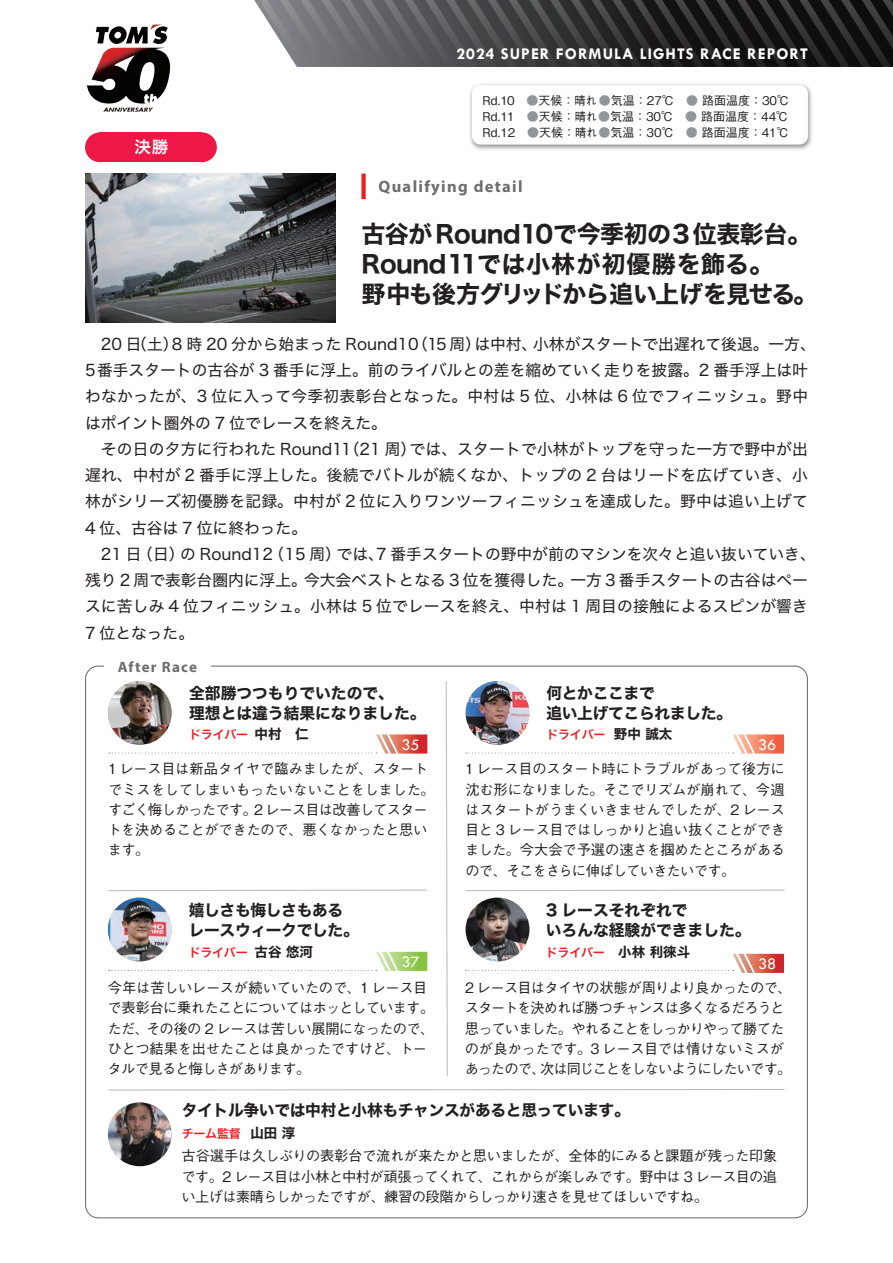
<style>
.page{position:relative;width:893px;height:1263px;background:#fff}
.page>*{position:absolute;margin:0;border:0;box-sizing:border-box;transform-origin:0 0}
.t1{font:24px/30px "Hiragino Sans W7";letter-spacing:-.02em;color:#231f20}
.t2{font:700 16.5px "Tw Cen";letter-spacing:.06em;color:#fff}
.t3{font:700 16.5px "Myriad Pro";letter-spacing:.08em;color:#6c6d70}
.t4{font:16.5px "Tw Cen";letter-spacing:-.02em;color:#fff}
.t5{font:16.5px "Hiragino Sans W6";color:#fff}
.t6{font:15.75px/26.2px "Hiragino Sans W4";color:#231f20}
.t7{font:15.75px "Hiragino Sans W4";letter-spacing:.02em;color:#231f20}
.t8{font:15.75px/19.5px "Hiragino Sans W7";letter-spacing:-.02em;color:#231f20}
.t9{font:15.75px/19.5px "Hiragino Sans W7";color:#231f20}
.t10{font:700 15px "Myriad Pro";letter-spacing:.08em;color:#6c6d70}
.t11{font:500 14.25px/20.2px "Gothic BBB Pro";letter-spacing:-.04em;color:#231f20;text-align:justify}
.t12{font:500 14.25px "Gothic BBB Pro";letter-spacing:-.07em;color:#231f20}
.t13{font:500 14.25px "Gothic BBB Pro";letter-spacing:-.015em;color:#231f20}
.t14{font:500 14.25px "Gothic BBB Pro";color:#231f20}
.t15{font:500 14.25px "Gothic BBB Pro";letter-spacing:-.02em;color:#231f20}
.t16{font:13.5px "Hiragino Sans W7";color:#231f20}
.t17{font:500 12px/15.8px "Gothic BBB Pro";color:#231f20;text-align:justify}
.t18{font:12px "Hiragino Sans W6";letter-spacing:-.02em;color:#ee1d23}
.s1{color:#939598}
</style>
<div class="page">
<img style="left:262px;top:0;width:631px;height:67px">
<img style="left:86px;top:24px;width:85px;height:88px">
<div style="left:361px;top:174px;width:5px;height:25px;background:#ee1d23"></div>
<img style="left:85px;top:174px;width:251px;height:148px">
<div style="left:100px;top:132px;width:102px;height:30px;background:#ed1845"></div>
<div style="left:85px;top:132px;width:30px;height:30px;background:#ed1845;border-radius:50%"></div>
<div style="left:187px;top:132px;width:30px;height:30px;background:#ed1845;border-radius:50%"></div>
<div style="left:469px;top:82px;width:345px;height:69px;background:#231f20;opacity:.5"></div>
<div style="left:472px;top:85px;width:336px;height:60px;background:#fff;border-radius:9px"></div>
<svg style="left:445px;top:681px;width:3px;height:395px"></svg>
<svg style="left:465px;top:889px;width:320px;height:3px"></svg>
<svg style="left:108px;top:889px;width:320px;height:3px"></svg>
<svg style="left:108px;top:1089px;width:677px;height:2px"></svg>
<img style="left:108px;top:1102px;width:64px;height:64px;border-radius:32px">
<svg style="left:109px;top:734px;width:318px;height:20px"></svg>
<svg style="left:108px;top:952px;width:319px;height:19px"></svg>
<svg style="left:466px;top:954px;width:318px;height:19px"></svg>
<svg style="left:466px;top:734px;width:318px;height:20px"></svg>
<img style="left:108px;top:681px;width:64px;height:64px;border-radius:32px">
<img style="left:466px;top:681px;width:63px;height:64px;border-radius:32px">
<img style="left:108px;top:897px;width:64px;height:64px;border-radius:32px">
<img style="left:466px;top:897px;width:63px;height:64px;border-radius:32px">
<p class="t5" style="left:135px;top:132px;width:35px">決勝</p>
<p class="t2" style="left:457px;top:44px;width:353px">2024 SUPER FORMULA LIGHTS RACE REPORT</p>
<p class="t17" style="left:483px;top:91px;width:308px">Rd.10　<span class="s1">●</span>天候：晴れ <span class="s1">●</span>気温：27℃　<span class="s1">●</span> 路面温度：30°C Rd.11　<span class="s1">●</span>天候：晴れ<span class="s1">●</span>気温：30℃　<span class="s1">●</span> 路面温度：44°C Rd.12　<span class="s1">●</span>天候：晴れ<span class="s1">●</span>気温：30℃　<span class="s1">●</span> 路面温度：41°C</p>
<p class="t3" style="left:378px;top:176px;width:146px">Qualifying detail</p>
<h1 class="t1" style="left:361px;top:220px;width:457px">古谷がRound10で今季初の3位表彰台。<br>Round11では小林が初優勝を飾る。<br>野中も後方グリッドから追い上げを見せる。</h1>
<p class="t6" style="left:533px;top:330px;width:284px">小林がスタートで出遅れて後退。一方、</p>
<p class="t6" style="left:85px;top:330px;width:335px">　20 （日土 8）時 20 分から始まった Round10</p>
<p class="t6" style="left:85px;top:356px;width:724px">5番手スタートの古谷が 3 番手に浮上。前のライバルとの差を縮めていく走りを披露。2 番手浮上は叶</p>
<p class="t7" style="left:85px;top:382px;width:724px">わなかったが、3 位に入って今季初表彰台となった。中村は 5 位、小林は 6 位でフィニッシュ。野中</p>
<p class="t6" style="left:85px;top:408px;width:303px">はポイント圏外の 7 位でレースを終えた。</p>
<p class="t6" style="left:410px;top:435px;width:400px">では、スタートで小林がトップを守った一方で野中が出</p>
<p class="t6" style="left:412px;top:330px;width:70px">（15 周）</p>
<p class="t6" style="left:474px;top:330px;width:64px">は中村、</p>
<p class="t6" style="left:344px;top:435px;width:74px">（21 周）</p>
<p class="t6" style="left:85px;top:435px;width:268px">　その日の夕方に行われた Round11</p>
<p class="t6" style="left:85px;top:461px;width:724px">遅れ、中村が 2 番手に浮上した。後続でバトルが続くなか、トップの 2 台はリードを広げていき、小</p>
<p class="t7" style="left:85px;top:487px;width:724px">林がシリーズ初優勝を記録。中村が 2 位に入りワンツーフィニッシュを達成した。野中は追い上げて</p>
<p class="t6" style="left:85px;top:513px;width:224px">4 位、古谷は 7 位に終わった。</p>
<p class="t6" style="left:337px;top:540px;width:481px">では 7、番手スタートの野中が前のマシンを次々と追い抜いていき、</p>
<p class="t6" style="left:137px;top:540px;width:49px">（日）</p>
<p class="t6" style="left:269px;top:540px;width:74px">（15 周）</p>
<p class="t6" style="left:85px;top:540px;width:58px">　21 日</p>
<p class="t6" style="left:180px;top:540px;width:94px">の Round12</p>
<p class="t6" style="left:304px;top:566px;width:271px">今大会ベストとなる 3 位を獲得した。</p>
<p class="t6" style="left:85px;top:566px;width:724px">残り 2 周で表彰台圏内に浮上。<br>スに苦しみ 4 位フィニッシュ。小林は 5 位でレースを終え、中村は 1 周目の接触によるスピンが響き<br>7 位となった。</p>
<p class="t6" style="left:570px;top:566px;width:239px">一方 3 番手スタートの古谷はペー</p>
<p class="t10" style="left:118px;top:657px;width:81px">After Race</p>
<p class="t9" style="left:189px;top:684px;width:238px">全部勝つつもりでいたので、<br>理想とは違う結果になりました。</p>
<p class="t16" style="left:255px;top:724px;width:55px">中村　仁</p>
<p class="t18" style="left:189px;top:723px;width:61px">ドライバー</p>
<p class="t4" style="left:402px;top:735px;width:19px">35</p>
<p class="t8" style="left:546px;top:684px;width:187px">何とかここまで<br>追い上げてこられました。</p>
<p class="t16" style="left:614px;top:724px;width:60px">野中誠太</p>
<p class="t18" style="left:546px;top:723px;width:61px">ドライバー</p>
<p class="t4" style="left:758px;top:735px;width:19px">36</p>
<p class="t13" style="left:108px;top:757px;width:321px">1 レース目は新品タイヤで臨みましたが、スタート</p>
<p class="t14" style="left:108px;top:778px;width:328px">でミスをしてしまいもったいないことをしました。</p>
<p class="t11" style="left:254px;top:798px;width:175px">2 レース目は改善してスター</p>
<p class="t11" style="left:107px;top:798px;width:322px;text-align:left">すごく悔しかったです。<br>トを決めることができたので、悪くなかったと思います。</p>
<p class="t11" style="left:465px;top:757px;width:321px">1 レース目のスタート時にトラブルがあって後方に沈む形になりました。そこでリズムが崩れて、今週はスタートがうまくいきませんでしたが、2 レース目と 3 レース目ではしっかりと追い抜くことができました。今大会で予選の速さを掴めたところがあるので、そこをさらに伸ばしていきたいです。</p>
<p class="t8" style="left:189px;top:901px;width:172px">嬉しさも悔しさもあるレースウィークでした。</p>
<p class="t18" style="left:189px;top:941px;width:61px">ドライバー</p>
<p class="t16" style="left:255px;top:941px;width:60px">古谷悠河</p>
<p class="t4" style="left:402px;top:952px;width:19px">37</p>
<p class="t9" style="left:546px;top:901px;width:206px">3 レースそれぞれで<br>いろんな経験ができました。</p>
<p class="t16" style="left:618px;top:941px;width:73px">小林利徠斗</p>
<p class="t18" style="left:546px;top:941px;width:61px">ドライバー</p>
<p class="t4" style="left:758px;top:954px;width:19px">38</p>
<p class="t13" style="left:108px;top:976px;width:321px">今年は苦しいレースが続いていたので、1 レース目</p>
<p class="t11" style="left:108px;top:996px;width:328px">で表彰台に乗れたことについてはホッとしています。</p>
<p class="t11" style="left:146px;top:1016px;width:290px">その後の 2 レースは苦しい展開になったので、</p>
<p class="t11" style="left:107px;top:1016px;width:321px;text-align:left">ただ、<br>ひとつ結果を出せたことは良かったですけど、トータルで見ると悔しさがあります。</p>
<p class="t11" style="left:465px;top:976px;width:328px">2 レース目はタイヤの状態が周りより良かったので、</p>
<p class="t12" style="left:465px;top:996px;width:321px">スタートを決めれば勝つチャンスは多くなるだろうと</p>
<p class="t12" style="left:465px;top:1017px;width:321px">思っていました。やれることをしっかりやって勝てた</p>
<p class="t15" style="left:465px;top:1037px;width:321px">のが良かったです。3 レース目では情けないミスが</p>
<p class="t12" style="left:540px;top:1057px;width:253px">次は同じことをしないようにしたいです。</p>
<p class="t11" style="left:465px;top:1057px;width:82px">あったので、</p>
<p class="t8" style="left:182px;top:1101px;width:449px">タイトル争いでは中村と小林もチャンスがあると思っています。</p>
<p class="t18" style="left:182px;top:1122px;width:61px">チーム監督</p>
<p class="t16" style="left:250px;top:1123px;width:46px">山田淳</p>
<p class="t11" style="left:181px;top:1144px;width:597px">古谷選手は久しぶりの表彰台で流れが来たかと思いましたが、全体的にみると課題が残った印象です。2 レース目は小林と中村が頑張ってくれて、これからが楽しみです。野中は 3 レース目の追い上げは素晴らしかったですが、練習の段階からしっかり速さを見せてほしいですね。</p>
</div>
